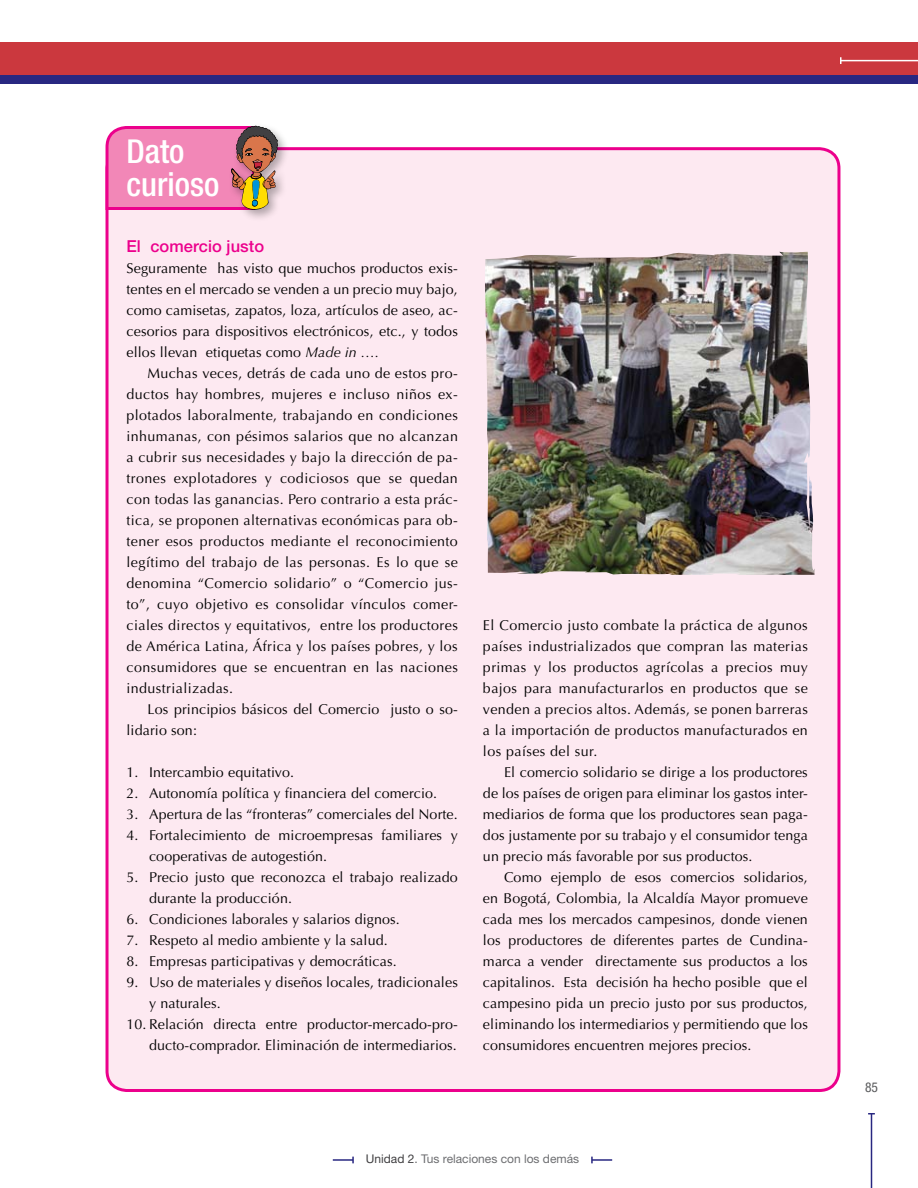
<style>
.page{position:relative;width:918px;height:1188px;background:#fff}
.page>*{position:absolute;margin:0;border:0;box-sizing:border-box;transform-origin:0 0}
.t1{font:500 condensed 33px/33px "Helvetica Neue LT Std";color:#fff}
.t2{font:500 16.5px "Helvetica Neue LT Std";letter-spacing:.005em;color:#ec008c}
.t3{font:14.25px/21px "Optima LT Std";letter-spacing:.01em;color:#000;text-align:justify}
.t4{font:condensed 13.5px "Helvetica Neue LT Std";color:#58595b}
.t5{font:12px "Helvetica Neue LT Std";color:#6d6e71}
.s1{font-style:italic}
.s2{color:#414042}
</style>
<div class="page">
<hr style="left:871px;top:1114px;width:1px;height:74px;background:#282781">
<div style="left:107px;top:149px;width:732px;height:942px;background:#fde9f1;border-radius:20px"></div>
<div style="left:0;top:72px;width:918px;height:12px;background:#282781"></div>
<div style="left:0;top:42px;width:918px;height:33px;background:#cb383e"></div>
<hr style="left:841px;top:60px;width:77px;height:1px;background:#fff">
<svg style="left:840px;top:57px;width:2px;height:7px"></svg>
<div style="left:228px;top:123px;width:62px;height:99px;background:#000;opacity:.3"></div>
<svg style="left:105px;top:124px;width:173px;height:88px;background:#e181a2"></svg>
<hr style="left:333px;top:1159px;width:20px;height:2px;background:#282781">
<svg style="left:352px;top:1157px;width:2px;height:6px"></svg>
<hr style="left:592px;top:1159px;width:20px;height:2px;background:#282781">
<svg style="left:591px;top:1157px;width:2px;height:6px"></svg>
<img style="left:485px;top:252px;width:330px;height:323px">
<h1 class="t1" style="left:127px;top:135px;width:94px">Dato curioso</h1>
<p class="t2" style="left:127px;top:236px;width:139px">El comercio justo</p>
<p class="t3" style="left:127px;top:258px;width:333px">Seguramente has visto que muchos productos exis&shy;tentes en el mercado se venden a un precio muy bajo, como camisetas, zapatos, loza, artículos de aseo, ac&shy;cesorios para dispositivos electrónicos, etc., y todos ellos llevan etiquetas como <span class="s1">Made in ….</span></p>
<p class="t3" style="left:127px;top:363px;width:333px;text-indent:21px">Muchas veces, detrás de cada uno de estos pro&shy;ductos hay hombres, mujeres e incluso niños ex&shy;plotados laboralmente, trabajando en condiciones inhumanas, con pésimos salarios que no alcanzan a cubrir sus necesidades y bajo la dirección de pa&shy;trones explotadores y codiciosos que se quedan con todas las ganancias. Pero contrario a esta prác&shy;tica, se proponen alternativas económicas para ob&shy;tener esos productos mediante el reconocimiento legítimo del trabajo de las personas. Es lo que se denomina “Comercio solidario” o “Comercio jus&shy;to”, cuyo objetivo es consolidar vínculos comer&shy;ciales directos y equitativos, entre los productores de América Latina, África y los países pobres, y los consumidores que se encuentran en las naciones industrializadas.</p>
<p class="t3" style="left:127px;top:699px;width:333px;text-indent:21px">Los principios básicos del Comercio justo o so&shy;lidario son:</p>
<p class="t3" style="left:127px;top:762px;width:169px">1. Intercambio equitativo.</p>
<p class="t3" style="left:127px;top:783px;width:312px">2. Autonomía política y financiera del comercio.</p>
<p class="t3" style="left:127px;top:804px;width:333px">3. Apertura de las “fronteras” comerciales del Norte.</p>
<p class="t3" style="left:149px;top:825px;width:310px;text-indent:-23px">4. Fortalecimiento de microempresas familiares y cooperativas de autogestión.</p>
<p class="t3" style="left:149px;top:867px;width:310px;text-indent:-23px">5. Precio justo que reconozca el trabajo realizado durante la producción.</p>
<p class="t3" style="left:127px;top:909px;width:275px">6. Condiciones laborales y salarios dignos.</p>
<p class="t3" style="left:127px;top:930px;width:263px">7. Respeto al medio ambiente y la salud.</p>
<p class="t3" style="left:127px;top:951px;width:272px">8. Empresas participativas y democráticas.</p>
<p class="t3" style="left:149px;top:972px;width:310px;text-indent:-23px">9. Uso de materiales y diseños locales, tradicionales y naturales.</p>
<p class="t3" style="left:127px;top:1014px;width:333px;text-align:right">10. Relación directa entre productor-mercado-pro&shy;ducto-comprador. Eliminación de intermediarios.</p>
<p class="t3" style="left:483px;top:615px;width:326px">El Comercio justo combate la práctica de algunos países industrializados que compran las materias primas y los productos agrícolas a precios muy bajos para manufacturarlos en productos que se venden a precios altos. Además, se ponen barreras a la importación de productos manufacturados en los países del sur.</p>
<p class="t3" style="left:483px;top:762px;width:326px;text-indent:21px">El comercio solidario se dirige a los productores de los países de origen para eliminar los gastos inter&shy;mediarios de forma que los productores sean paga&shy;dos justamente por su trabajo y el consumidor tenga un precio más favorable por sus productos.</p>
<p class="t3" style="left:483px;top:867px;width:326px;text-indent:21px">Como ejemplo de esos comercios solidarios, en Bogotá, Colombia, la Alcaldía Mayor promueve cada mes los mercados campesinos, donde vienen los productores de diferentes partes de Cundina&shy;marca a vender directamente sus productos a los capitalinos. Esta decisión ha hecho posible que el campesino pida un precio justo por sus productos, eliminando los intermediarios y permitiendo que los consumidores encuentren mejores precios.</p>
<p class="t5" style="left:366px;top:1152px;width:215px"><span class="s2">Unidad 2</span>. Tus relaciones con los demás</p>
<p class="t4" style="left:865px;top:1079px;width:14px">85</p>
</div>
